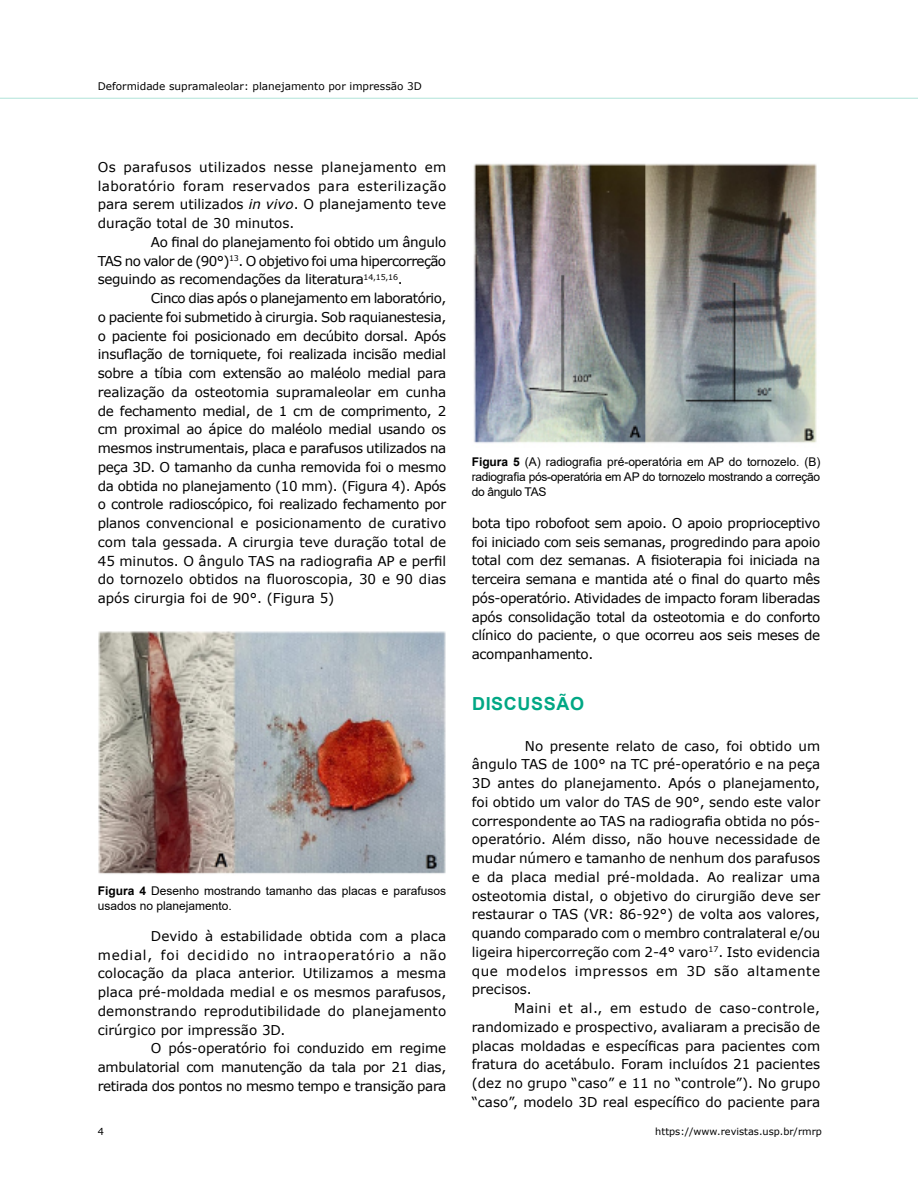
<style>
.page{position:relative;width:918px;height:1188px;background:#fff}
.page>*{position:absolute;margin:0;border:0;box-sizing:border-box;transform-origin:0 0}
.t1{font:700 18px "Arial";letter-spacing:.035em;color:#00a784}
.t2{font:13.5px/18.8px "Verdana";color:#000;text-align:justify}
.t3{font:12px/15px "Arial";color:#000}
.t4{font:10.5px "Verdana";color:#000}
.t5{font:9.75px "Verdana";color:#000}
.s1{font-style:italic}
.s2{font-weight:700}
</style>
<div class="page">
<hr style="left:0;top:98px;width:918px;height:1px;background:#00a784">
<img style="left:98px;top:631px;width:348px;height:243px">
<img style="left:473px;top:163px;width:344px;height:281px">
<p class="t4" style="left:98px;top:79px;width:326px">Deformidade supramaleolar: planejamento por impressão 3D</p>
<p class="t2" style="left:98px;top:157px;width:350px">Os parafusos utilizados nesse planejamento em laboratório foram reservados para esterilização para serem utilizados <span class="s1">in vivo</span>. O planejamento teve duração total de 30 minutos.</p>
<p class="t2" style="left:98px;top:232px;width:350px;text-indent:53px">Ao final do planejamento foi obtido um ângulo TAS no valor de (90°)<sup>13</sup>. O objetivo foi uma hipercorreção seguindo as recomendações da literatura<sup>14,15,16</sup>.</p>
<p class="t2" style="left:98px;top:289px;width:350px;text-indent:53px">Cinco dias após o planejamento em laboratório, o paciente foi submetido à cirurgia. Sob raquianestesia, o paciente foi posicionado em decúbito dorsal. Após insuflação de torniquete, foi realizada incisão medial sobre a tíbia com extensão ao maléolo medial para realização da osteotomia supramaleolar em cunha de fechamento medial, de 1 cm de comprimento, 2 cm proximal ao ápice do maléolo medial usando os mesmos instrumentais, placa e parafusos utilizados na peça 3D. O tamanho da cunha removida foi o mesmo da obtida no planejamento (10 mm). (Figura 4). Após o controle radioscópico, foi realizado fechamento por planos convencional e posicionamento de curativo com tala gessada. A cirurgia teve duração total de 45 minutos. O ângulo TAS na radiografia AP e perfil do tornozelo obtidos na fluoroscopia, 30 e 90 dias após cirurgia foi de 90°. (Figura 5)</p>
<p class="t3" style="left:98px;top:883px;width:350px"><span class="s2">Figura 4</span> Desenho mostrando tamanho das placas e parafusos usados no planejamento.</p>
<p class="t2" style="left:98px;top:926px;width:350px;text-indent:53px">Devido à estabilidade obtida com a placa medial, foi decidido no intraoperatório a não colocação da placa anterior. Utilizamos a mesma placa pré-moldada medial e os mesmos parafusos, demonstrando reprodutibilidade do planejamento cirúrgico por impressão 3D.</p>
<p class="t2" style="left:98px;top:1039px;width:350px;text-indent:53px">O pós-operatório foi conduzido em regime ambulatorial com manutenção da tala por 21 dias, retirada dos pontos no mesmo tempo e transição para</p>
<p class="t3" style="left:472px;top:455px;width:350px;text-align:justify"><span class="s2">Figura 5</span> (A) radiografia pré-operatória em AP do tornozelo. (B) radiografia pós-operatória em AP do tornozelo mostrando a correção do ângulo TAS</p>
<p class="t2" style="left:472px;top:513px;width:350px">bota tipo robofoot sem apoio. O apoio proprioceptivo foi iniciado com seis semanas, progredindo para apoio total com dez semanas. A fisioterapia foi iniciada na terceira semana e mantida até o final do quarto mês pós-operatório. Atividades de impacto foram liberadas após consolidação total da osteotomia e do conforto clínico do paciente, o que ocorreu aos seis meses de acompanhamento.</p>
<h1 class="t1" style="left:472px;top:691px;width:114px">DISCUSSÃO</h1>
<p class="t2" style="left:472px;top:736px;width:350px;text-indent:53px">No presente relato de caso, foi obtido um ângulo TAS de 100° na TC pré-operatório e na peça 3D antes do planejamento. Após o planejamento, foi obtido um valor do TAS de 90°, sendo este valor correspondente ao TAS na radiografia obtida no pós&shy;operatório. Além disso, não houve necessidade de mudar número e tamanho de nenhum dos parafusos e da placa medial pré-moldada. Ao realizar uma osteotomia distal, o objetivo do cirurgião deve ser restaurar o TAS (VR: 86-92°) de volta aos valores, quando comparado com o membro contralateral e/ou ligeira hipercorreção com 2-4° varo<sup>17</sup>. Isto evidencia que modelos impressos em 3D são altamente precisos.</p>
<p class="t2" style="left:472px;top:999px;width:350px;text-indent:43px">Maini et al., em estudo de caso-controle, randomizado e prospectivo, avaliaram a precisão de placas moldadas e específicas para pacientes com fratura do acetábulo. Foram incluídos 21 pacientes (dez no grupo “caso” e 11 no “controle”). No grupo “caso”, modelo 3D real específico do paciente para</p>
<p class="t5" style="left:98px;top:1125px;width:8px">4</p>
<p class="t5" style="left:655px;top:1125px;width:168px">https://www.revistas.usp.br/rmrp</p>
</div>
